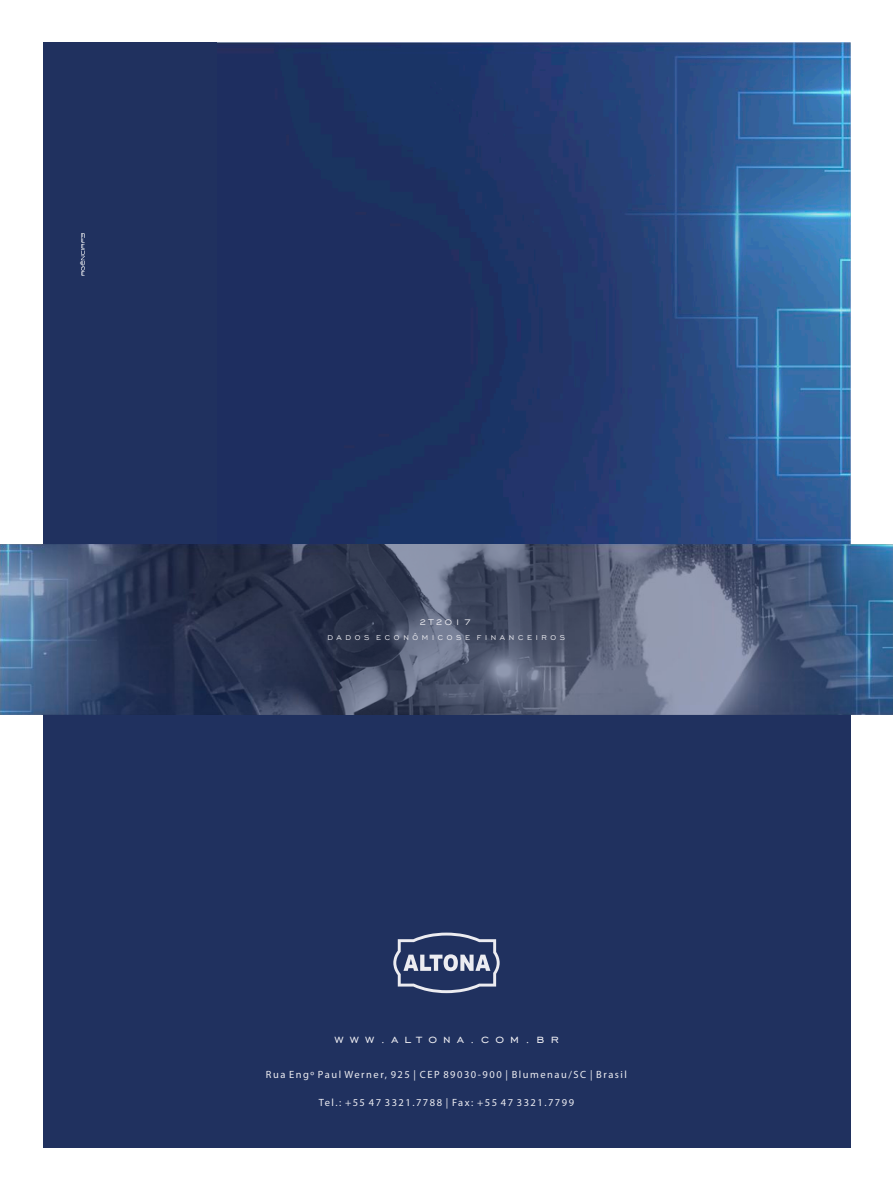
<style>
.page{position:relative;width:893px;height:1191px;background:#fff}
.page>*{position:absolute;margin:0;border:0;box-sizing:border-box;transform-origin:0 0}
.t1{font:15px "Engravers Gothic BT";letter-spacing:.41em;color:#ececf1}
.t2{font:10.95px "Engravers Gothic BT";letter-spacing:.2em;color:#ececf1}
.t3{font:10.5px "Myriad Pro";letter-spacing:.145em;color:#ececf1}
.t4{font:9px "Engravers Gothic BT";letter-spacing:.41em;color:#ececf1}
</style>
<div class="page">
<div style="left:43px;top:43px;width:807px;height:1105px;background:#20315f"></div>
<img style="left:378px;top:43px;width:472px;height:501px">
<svg style="left:336px;top:544px;width:204px;height:170px"></svg>
<img style="left:540px;top:544px;width:353px;height:170px">
<img style="left:0;top:544px;width:336px;height:170px">
<svg style="left:393px;top:932px;width:107px;height:61px"></svg>
<svg style="left:80px;top:233px;width:5px;height:43px"></svg>
<p class="t2" style="left:419px;top:616px;width:53px">2T2017</p>
<p class="t4" style="left:327px;top:633px;width:239px">DADOS ECONÔMICOSE FINANCEIROS</p>
<h1 class="t1" style="left:334px;top:1032px;width:226px">www.altona.com.br</h1>
<p class="t3" style="left:266px;top:1069px;width:363px">Rua Engº Paul Werner, 925 | CEP 89030-900 | Blumenau/SC | Brasil</p>
<p class="t3" style="left:319px;top:1097px;width:257px">Tel.: +55 47 3321.7788 | Fax: +55 47 3321.7799</p>
</div>
